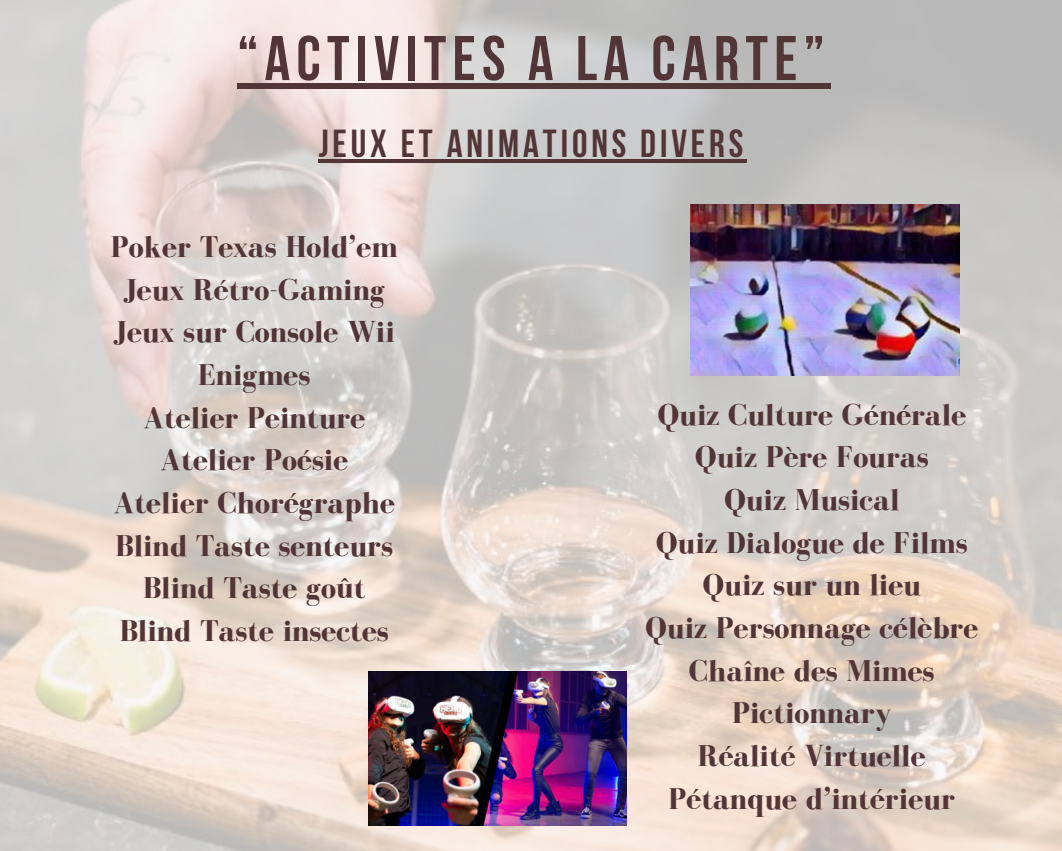
<style>
.page{position:relative;width:1062px;height:851px;background:#fff}
.page>*{position:absolute;margin:0;border:0;box-sizing:border-box;transform-origin:0 0}
.t1{font:700 63px "Bebas Neue";letter-spacing:.1em;color:#523536}
.t2{font:700 39px "Bebas Neue";letter-spacing:.1em;color:#523536}
.t3{font:700 30.9px "Bodoni FLF";color:#523536}
</style>
<div class="page">
<img style="left:0;top:0;width:1062px;height:850px">
<img style="left:368px;top:671px;width:259px;height:154px">
<img style="left:690px;top:204px;width:270px;height:171px">
<div style="left:237px;top:83px;width:594px;height:6px;background:#523536"></div>
<hr style="left:319px;top:159px;width:428px;height:4px;background:#523536">
<p class="t1" style="left:237px;top:33px;width:589px">“ACTIVITES A LA CARTE”</p>
<p class="t2" style="left:319px;top:128px;width:426px">JEUX ET ANIMATIONS DIVERS</p>
<h2 class="t3" style="left:111px;top:230px;width:288px">Poker Texas Hold’em</h2>
<p class="t3" style="left:124px;top:273px;width:263px">Jeux Rétro-Gaming</p>
<p class="t3" style="left:114px;top:315px;width:283px">Jeux sur Console Wii</p>
<p class="t3" style="left:198px;top:358px;width:114px">Enigmes</p>
<p class="t3" style="left:143px;top:400px;width:224px">Atelier Peinture</p>
<p class="t3" style="left:160px;top:443px;width:190px">Atelier Poésie</p>
<p class="t3" style="left:113px;top:486px;width:283px">Atelier Chorégraphe</p>
<p class="t3" style="left:115px;top:528px;width:279px">Blind Taste senteurs</p>
<p class="t3" style="left:143px;top:571px;width:224px">Blind Taste goût</p>
<p class="t3" style="left:120px;top:614px;width:271px">Blind Taste insectes</p>
<p class="t3" style="left:657px;top:397px;width:310px">Quiz Culture Générale</p>
<p class="t3" style="left:695px;top:440px;width:235px">Quiz Père Fouras</p>
<p class="t3" style="left:724px;top:483px;width:177px">Quiz Musical</p>
<p class="t3" style="left:656px;top:525px;width:313px">Quiz Dialogue de Films</p>
<p class="t3" style="left:702px;top:568px;width:220px">Quiz sur un lieu</p>
<p class="t3" style="left:645px;top:611px;width:335px">Quiz Personnage célèbre</p>
<p class="t3" style="left:689px;top:653px;width:247px">Chaîne des Mimes</p>
<p class="t3" style="left:732px;top:696px;width:161px">Pictionnary</p>
<p class="t3" style="left:698px;top:738px;width:229px">Réalité Virtuelle</p>
<p class="t3" style="left:669px;top:781px;width:288px">Pétanque d’intérieur</p>
</div>
